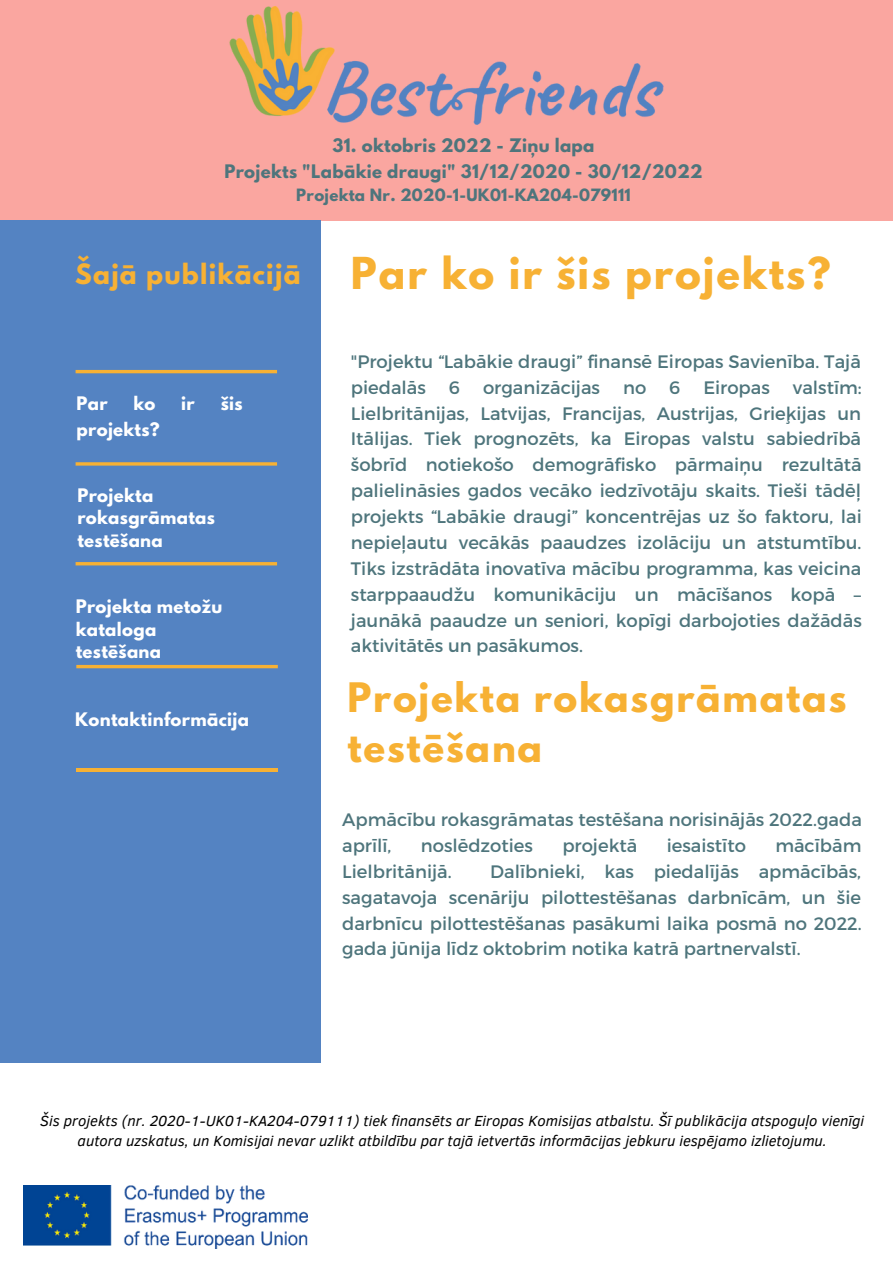
<style>
.page{position:relative;width:893px;height:1264px;background:#fff}
.page>*{position:absolute;margin:0;border:0;box-sizing:border-box;transform-origin:0 0}
.t1{font:700 39px "League Spartan";letter-spacing:.05em;color:#f7b134}
.t2{font:700 36px/49.5px "League Spartan";letter-spacing:.05em;color:#f7b134}
.t3{font:700 24.75px "League Spartan";letter-spacing:.05em;color:#f7b134}
.t4{font:18px/25.8px "Montserrat";color:#4e757c}
.t5{font:700 16.5px/22.5px "League Spartan";letter-spacing:.02em;color:#fff}
.t6{font:700 16.5px/25.8px "League Spartan";letter-spacing:.02em;color:#4e757c;text-align:center}
.t7{font:italic 15px/20.2px "Clear Sans";color:#000;text-align:center}
.t8{font:700 15px "League Spartan";letter-spacing:.02em;color:#4e757c}
</style>
<div class="page">
<div style="left:0;top:0;width:892px;height:221px;background:#faa6a0"></div>
<div style="left:0;top:221px;width:321px;height:841px;background:#5483c2"></div>
<hr style="left:76px;top:370px;width:201px;height:3px;background:#f7b134">
<hr style="left:76px;top:462px;width:201px;height:3px;background:#f7b134">
<hr style="left:76px;top:562px;width:201px;height:3px;background:#f7b134">
<hr style="left:76px;top:665px;width:202px;height:3px;background:#f7b134">
<img style="left:229px;top:6px;width:435px;height:119px">
<img style="left:23px;top:1185px;width:284px;height:63px">
<svg style="left:76px;top:768px;width:201px;height:3px"></svg>
<p class="t6" style="left:224px;top:134px;width:479px">31. oktobris 2022 - Ziņu lapa<br>Projekts "Labākie draugi" 31/12/2020 - 30/12/2022</p>
<p class="t8" style="left:296px;top:188px;width:336px">Projekta Nr. 2020-1-UK01-KA204-079111</p>
<h3 class="t3" style="left:75px;top:262px;width:227px">Šajā publikācijā</h3>
<p class="t5" style="left:77px;top:394px;width:33px">Par</p>
<p class="t5" style="left:134px;top:394px;width:23px">ko</p>
<p class="t5" style="left:181px;top:394px;width:15px">ir</p>
<p class="t5" style="left:221px;top:394px;width:23px">šis</p>
<p class="t5" style="left:77px;top:420px;width:85px">projekts?</p>
<p class="t5" style="left:77px;top:486px;width:139px">Projekta rokasgrāmatas testēšana</p>
<p class="t5" style="left:76px;top:597px;width:148px">Projekta metožu kataloga testēšana</p>
<p class="t5" style="left:75px;top:710px;width:175px">Kontaktinformācija</p>
<h1 class="t1" style="left:351px;top:253px;width:481px">Par ko ir šis projekts?</h1>
<p class="t4" style="left:351px;top:347px;width:511px">"Projektu “Labākie draugi” finansē Eiropas Savienība. Tajā piedalās</p>
<p class="t4" style="left:449px;top:373px;width:13px">6</p>
<p class="t4" style="left:483px;top:373px;width:119px">organizācijas</p>
<p class="t4" style="left:623px;top:373px;width:25px">no</p>
<p class="t4" style="left:669px;top:373px;width:13px">6</p>
<p class="t4" style="left:703px;top:373px;width:68px">Eiropas</p>
<p class="t4" style="left:351px;top:373px;width:512px;text-align:justify;text-indent:442px">valstīm:<br>Lielbritānijas, Latvijas, Francijas, Austrijas, Grieķijas un Itālijas. Tiek prognozēts, ka Eiropas valstu sabiedrībā šobrīd notiekošo demogrāfisko pārmaiņu rezultātā palielināsies gados vecāko iedzīvotāju skaits. Tieši tādēļ projekts “Labākie draugi” koncentrējas uz šo faktoru, lai nepieļautu vecākās paaudzes izolāciju un atstumtību.<br>Tiks izstrādāta inovatīva mācību programma, kas veicina starppaaudžu komunikāciju un mācīšanos kopā – jaunākā paaudze un seniori, kopīgi darbojoties dažādās aktivitātēs un pasākumos.</p>
<h2 class="t2" style="left:347px;top:677px;width:500px">Projekta rokasgrāmatas testēšana</h2>
<p class="t4" style="left:342px;top:805px;width:521px">Apmācību rokasgrāmatas testēšana norisinājās 2022.gada aprīlī,</p>
<p class="t4" style="left:421px;top:831px;width:114px">noslēdzoties</p>
<p class="t4" style="left:562px;top:831px;width:76px">projektā</p>
<p class="t4" style="left:666px;top:831px;width:81px">iesaistīto</p>
<p class="t4" style="left:775px;top:831px;width:88px">mācībām</p>
<p class="t4" style="left:342px;top:857px;width:111px">Lielbritānijā.</p>
<p class="t4" style="left:342px;top:857px;width:521px;text-align:justify;text-indent:148px">Dalībnieki, kas piedalījās apmācībās, sagatavoja scenāriju pilottestēšanas darbnīcām, un šie darbnīcu pilottestēšanas pasākumi laika posmā no 2022. gada jūnija līdz oktobrim notika katrā partnervalstī.</p>
<p class="t7" style="left:40px;top:1109px;width:825px">Šis projekts (nr. 2020-1-UK01-KA204-079111) tiek finansēts ar Eiropas Komisijas atbalstu. Šī publikācija atspoguļo vienīgi autora uzskatus, un Komisijai nevar uzlikt atbildību par tajā ietvertās informācijas jebkuru iespējamo izlietojumu.</p>
</div>
